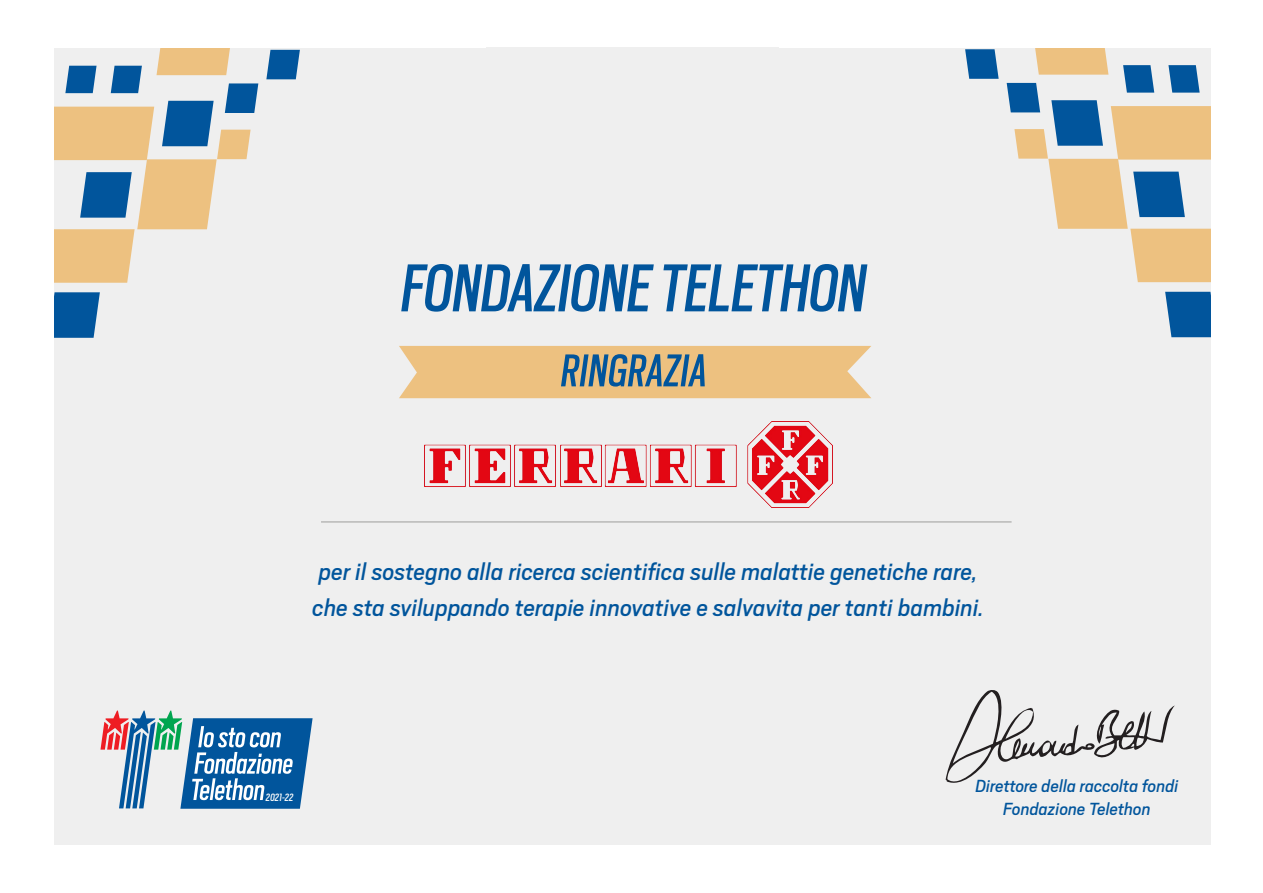
<style>
.page{position:relative;width:1263px;height:893px;background:#fff}
.page>*{position:absolute;margin:0;border:0;box-sizing:border-box;transform-origin:0 0}
.t1{font:italic 75px "Scout Cond";color:#01559c}
.t2{font:italic 51px "Scout Cond";letter-spacing:.01em;color:#01559c}
.t3{font:italic 27px/36px "Scout";color:#01559c}
.t4{font:italic 19.5px/22.5px "Scout";color:#01559c;text-align:center}
.t5{font:italic 11.85px "Scout Cond";color:#fff}
</style>
<div class="page">
<div style="left:54px;top:48px;width:1156px;height:797px;background:#efefef"></div>
<div style="left:399px;top:346px;width:472px;height:52px;background:#edc180"></div>
<hr style="left:321px;top:522px;width:690px;height:1px;background:#9d9d9c">
<svg style="left:100px;top:711px;width:213px;height:98px"></svg>
<svg style="left:54px;top:292px;width:46px;height:46px;background:#1461a2"></svg>
<svg style="left:266px;top:50px;width:34px;height:29px"></svg>
<svg style="left:54px;top:48px;width:204px;height:235px"></svg>
<svg style="left:1165px;top:292px;width:46px;height:45px;background:#1260a2"></svg>
<svg style="left:965px;top:49px;width:34px;height:30px"></svg>
<svg style="left:1007px;top:48px;width:204px;height:234px"></svg>
<svg style="left:945px;top:690px;width:230px;height:93px"></svg>
<img style="left:425px;top:422px;width:407px;height:85px">
<h1 class="t1" style="left:402px;top:239px;width:467px">FONDAZIONE TELETHON</h1>
<h2 class="t2" style="left:561px;top:337px;width:147px">RINGRAZIA</h2>
<p class="t3" style="left:312px;top:552px;width:673px">per il sostegno alla ricerca scientifica sulle malattie genetiche rare, che sta sviluppando terapie innovative e salvavita per tanti bambini.</p>
<p class="t5" style="left:266px;top:789px;width:29px">2021-22</p>
<p class="t4" style="left:975px;top:774px;width:205px">Direttore della raccolta fondi<br>Fondazione Telethon</p>
</div>
